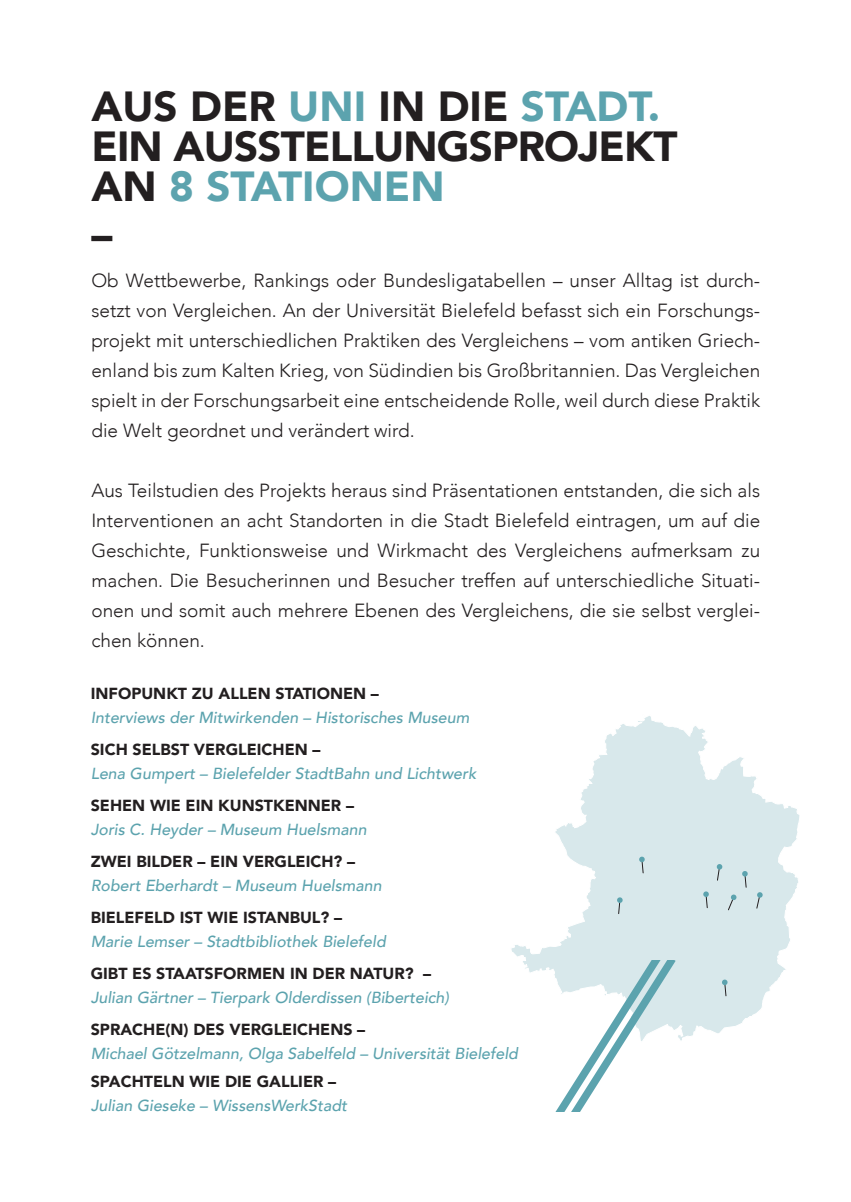
<style>
.page{position:relative;width:851px;height:1202px;background:#fff}
.page>*{position:absolute;margin:0;border:0;box-sizing:border-box;transform-origin:0 0}
.t1{font:900 42px/40px "Avenir";letter-spacing:-.02em;color:#231f20}
.t2{font:300 19px/30px "Avenir";color:#231f20;text-align:justify}
.t3{font:italic 500 16px "Avenir";color:#5ca3ae}
.t4{font:900 16px "Avenir";color:#231f20}
.s1{color:#5ca3ae}
</style>
<div class="page">
<svg style="left:511px;top:716px;width:289px;height:322px"></svg>
<svg style="left:727px;top:894px;width:9px;height:17px"></svg>
<svg style="left:721px;top:979px;width:6px;height:18px"></svg>
<svg style="left:702px;top:891px;width:7px;height:18px"></svg>
<svg style="left:716px;top:864px;width:6px;height:17px"></svg>
<svg style="left:741px;top:871px;width:7px;height:17px"></svg>
<svg style="left:638px;top:856px;width:7px;height:18px"></svg>
<svg style="left:616px;top:897px;width:7px;height:18px"></svg>
<svg style="left:755px;top:892px;width:7px;height:17px"></svg>
<svg style="left:552px;top:961px;width:130px;height:150px"></svg>
<h1 class="t1" style="left:91px;top:86px;width:587px">AUS DER <span class="s1">UNI</span> IN DIE <span class="s1">STADT.<br></span>EIN AUSSTELLUNGSPROJEKT<br>AN <span class="s1">8 STATIONEN</span></h1>
<h1 class="t1" style="left:91px;top:213px;width:22px">–</h1>
<p class="t2" style="left:91px;top:265px;width:670px">Ob Wettbewerbe, Rankings oder Bundesligatabellen – unser Alltag ist durch&shy;setzt von Vergleichen. An der Universität Bielefeld befasst sich ein Forschungs&shy;projekt mit unterschiedlichen Praktiken des Vergleichens – vom antiken Griech&shy;enland bis zum Kalten Krieg, von Südindien bis Großbritannien. Das Vergleichen spielt in der Forschungsarbeit eine entscheidende Rolle, weil durch diese Praktik die Welt geordnet und verändert wird.</p>
<p class="t2" style="left:91px;top:475px;width:670px">Aus Teilstudien des Projekts heraus sind Präsentationen entstanden, die sich als Interventionen an acht Standorten in die Stadt Bielefeld eintragen, um auf die Geschichte, Funktionsweise und Wirkmacht des Vergleichens aufmerksam zu machen. Die Besucherinnen und Besucher treffen auf unterschiedliche Situati&shy;onen und somit auch mehrere Ebenen des Vergleichens, die sie selbst verglei&shy;chen können.</p>
<p class="t4" style="left:91px;top:680px;width:289px">INFOPUNKT ZU ALLEN STATIONEN –</p>
<p class="t3" style="left:91px;top:708px;width:380px">Interviews der Mitwirkenden – Historisches Museum</p>
<p class="t4" style="left:91px;top:736px;width:231px">SICH SELBST VERGLEICHEN –</p>
<p class="t3" style="left:91px;top:764px;width:387px">Lena Gumpert – Bielefelder StadtBahn und Lichtwerk</p>
<p class="t4" style="left:91px;top:792px;width:265px">SEHEN WIE EIN KUNSTKENNER –</p>
<p class="t3" style="left:91px;top:820px;width:277px">Joris C. Heyder – Museum Huelsmann</p>
<p class="t4" style="left:91px;top:848px;width:266px">ZWEI BILDER – EIN VERGLEICH? –</p>
<p class="t3" style="left:91px;top:876px;width:292px">Robert Eberhardt – Museum Huelsmann</p>
<p class="t4" style="left:91px;top:904px;width:253px">BIELEFELD IST WIE ISTANBUL? –</p>
<p class="t3" style="left:91px;top:932px;width:296px">Marie Lemser – Stadtbibliothek Bielefeld</p>
<p class="t4" style="left:91px;top:960px;width:342px">GIBT ES STAATSFORMEN IN DER NATUR? –</p>
<p class="t3" style="left:91px;top:988px;width:359px">Julian Gärtner – Tierpark Olderdissen (Biberteich)</p>
<p class="t4" style="left:91px;top:1016px;width:276px">SPRACHE(N) DES VERGLEICHENS –</p>
<p class="t3" style="left:91px;top:1044px;width:428px">Michael Götzelmann, Olga Sabelfeld – Universität Bielefeld</p>
<p class="t4" style="left:91px;top:1068px;width:247px">SPACHTELN WIE DIE GALLIER –</p>
<p class="t3" style="left:91px;top:1096px;width:258px">Julian Gieseke – WissensWerkStadt</p>
</div>
